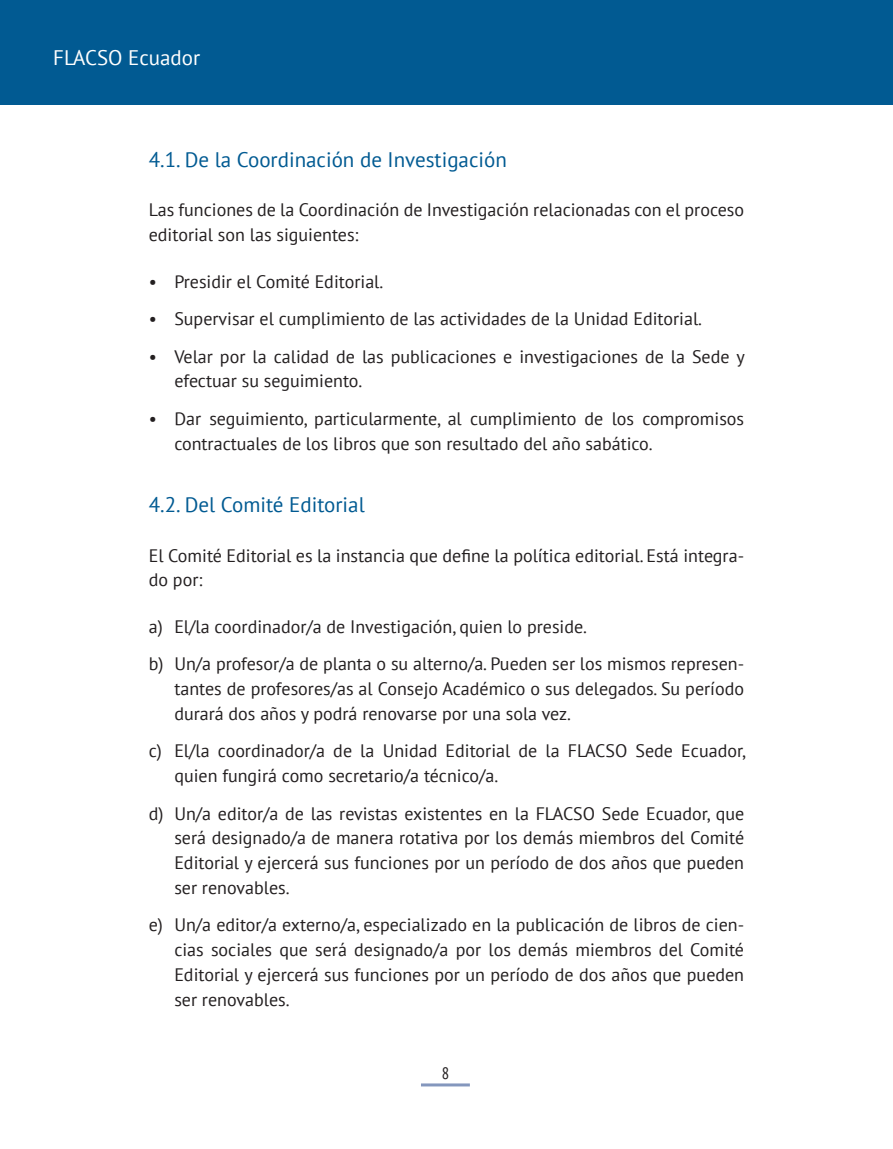
<style>
.page{position:relative;width:893px;height:1149px;background:#fff}
.page>*{position:absolute;margin:0;border:0;box-sizing:border-box;transform-origin:0 0}
.Texto_principal{font:21px "PT Sans";color:#015a92}
.Subtítulo_1{font:21px "PT Sans";color:#015a92}
.t1{font:21px "PT Sans";color:#fff}
.lista_1{font:18px/24.8px "PT Sans";color:#231f20}
.Texto_principal-2{font:18px/24.8px "PT Sans";color:#231f20}
.t2{font:condensed 16.5px "PT Sans";color:#231f20}
</style>
<div class="page">
<div style="left:0;top:0;width:893px;height:104px;background:#015a92"></div>
<hr style="left:421px;top:1083px;width:49px;height:3px;background:#8497bd">
<p class="t1" style="left:53px;top:44px;width:149px">FLACSO Ecuador</p>
<p class="Texto_principal" style="left:149px;top:146px;width:360px">4.1. De la Coordinación de Investigación</p>
<p class="Texto_principal-2" style="left:149px;top:197px;width:597px">Las funciones de la Coordinación de Investigación relacionadas con el proceso editorial son las siguientes:</p>
<p class="lista_1" style="left:149px;top:268px;width:236px">• Presidir el Comité Editorial.</p>
<p class="lista_1" style="left:149px;top:306px;width:555px">• Supervisar el cumplimiento de las actividades de la Unidad Editorial.</p>
<p class="lista_1" style="left:174px;top:343px;width:572px;text-indent:-26px">• Velar por la calidad de las publicaciones e investigaciones de la Sede y efectuar su seguimiento.</p>
<p class="lista_1" style="left:174px;top:405px;width:571px;text-indent:-26px">• Dar seguimiento, particularmente, al cumplimiento de los compromisos contractuales de los libros que son resultado del año sabático.</p>
<p class="Subtítulo_1" style="left:149px;top:491px;width:217px">4.2. Del Comité Editorial</p>
<p class="Texto_principal-2" style="left:149px;top:542px;width:597px">El Comité Editorial es la instancia que define la política editorial. Está integra&shy;do por:</p>
<p class="lista_1" style="left:149px;top:613px;width:440px">a) El/la coordinador/a de Investigación, quien lo preside.</p>
<p class="lista_1" style="left:174px;top:651px;width:571px;text-align:justify;text-indent:-26px">b) Un/a profesor/a de planta o su alterno/a. Pueden ser los mismos represen&shy;tantes de profesores/as al Consejo Académico o sus delegados. Su período durará dos años y podrá renovarse por una sola vez.</p>
<p class="lista_1" style="left:174px;top:738px;width:573px;text-indent:-26px">c) El/la coordinador/a de la Unidad Editorial de la FLACSO Sede Ecuador, quien fungirá como secretario/a técnico/a.</p>
<p class="lista_1" style="left:174px;top:800px;width:571px;text-align:justify;text-indent:-26px">d) Un/a editor/a de las revistas existentes en la FLACSO Sede Ecuador, que será designado/a de manera rotativa por los demás miembros del Comité Editorial y ejercerá sus funciones por un período de dos años que pueden ser renovables.</p>
<p class="lista_1" style="left:174px;top:912px;width:571px;text-align:justify;text-indent:-26px">e) Un/a editor/a externo/a, especializado en la publicación de libros de cien&shy;cias sociales que será designado/a por los demás miembros del Comité Editorial y ejercerá sus funciones por un período de dos años que pueden ser renovables.</p>
<p class="t2" style="left:442px;top:1062px;width:9px">8</p>
</div>
